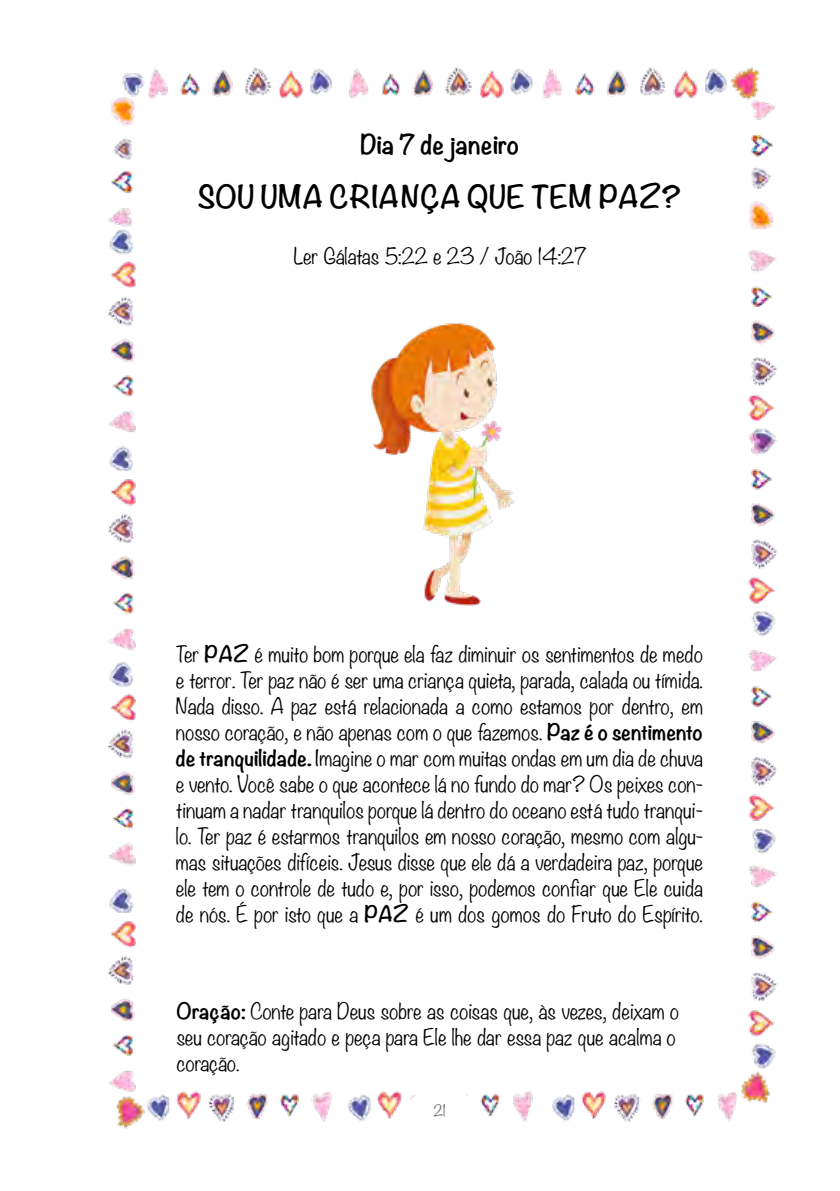
<style>
.page{position:relative;width:840px;height:1191px;background:#fff}
.page>*{position:absolute;margin:0;border:0;box-sizing:border-box;transform-origin:0 0}
.t1{font:700 28px "Noteworthy";color:#000}
.t2{font:700 24px "Noteworthy";color:#000}
.t3{font:300 20px/26px "Noteworthy";color:#000;text-align:justify}
.t4{font:300 14px "Noteworthy";color:#58595b}
.s1{font-weight:700}
</style>
<div class="page">
<img style="left:108px;top:67px;width:670px;height:1062px">
<div style="left:405px;top:1087px;width:71px;height:51px;background:#fff;border-radius:50%"></div>
<img style="left:307px;top:318px;width:270px;height:291px">
<p class="t2" style="left:360px;top:123px;width:160px">Dia 7 de janeiro</p>
<h1 class="t1" style="left:197px;top:172px;width:485px">SOU UMA CRIANÇA QUE TEM PAZ?</h1>
<p class="t3" style="left:293px;top:243px;width:293px">Ler Gálatas 5:22 e 23 / João 14:27</p>
<p class="t3" style="left:176px;top:640px;width:528px">Ter <span class="s1">PAZ</span> é muito bom porque ela faz diminuir os sentimentos de medo e terror. Ter paz não é ser uma criança quieta, parada, calada ou tímida.<br>Nada disso. A paz está relacionada a como estamos por dentro, em nosso coração, e não apenas com o que fazemos. <span class="s1">Paz é o sentimento de tranquilidade.</span> Imagine o mar com muitas ondas em um dia de chuva e vento. Você sabe o que acontece lá no fundo do mar? Os peixes con&shy;tinuam a nadar tranquilos porque lá dentro do oceano está tudo tranqui&shy;lo. Ter paz é estarmos tranquilos em nosso coração, mesmo com algu&shy;mas situações difíceis. Jesus disse que ele dá a verdadeira paz, porque ele tem o controle de tudo e, por isso, podemos confiar que Ele cuida de nós. É por isto que a <span class="s1">PAZ</span> é um dos gomos do Fruto do Espírito.</p>
<p class="t3" style="left:176px;top:997px;width:504px;text-align:left"><span class="s1">Oração:</span> Conte para Deus sobre as coisas que, às vezes, deixam o seu coração agitado e peça para Ele lhe dar essa paz que acalma o coração.</p>
<p class="t4" style="left:433px;top:1097px;width:14px">21</p>
</div>
